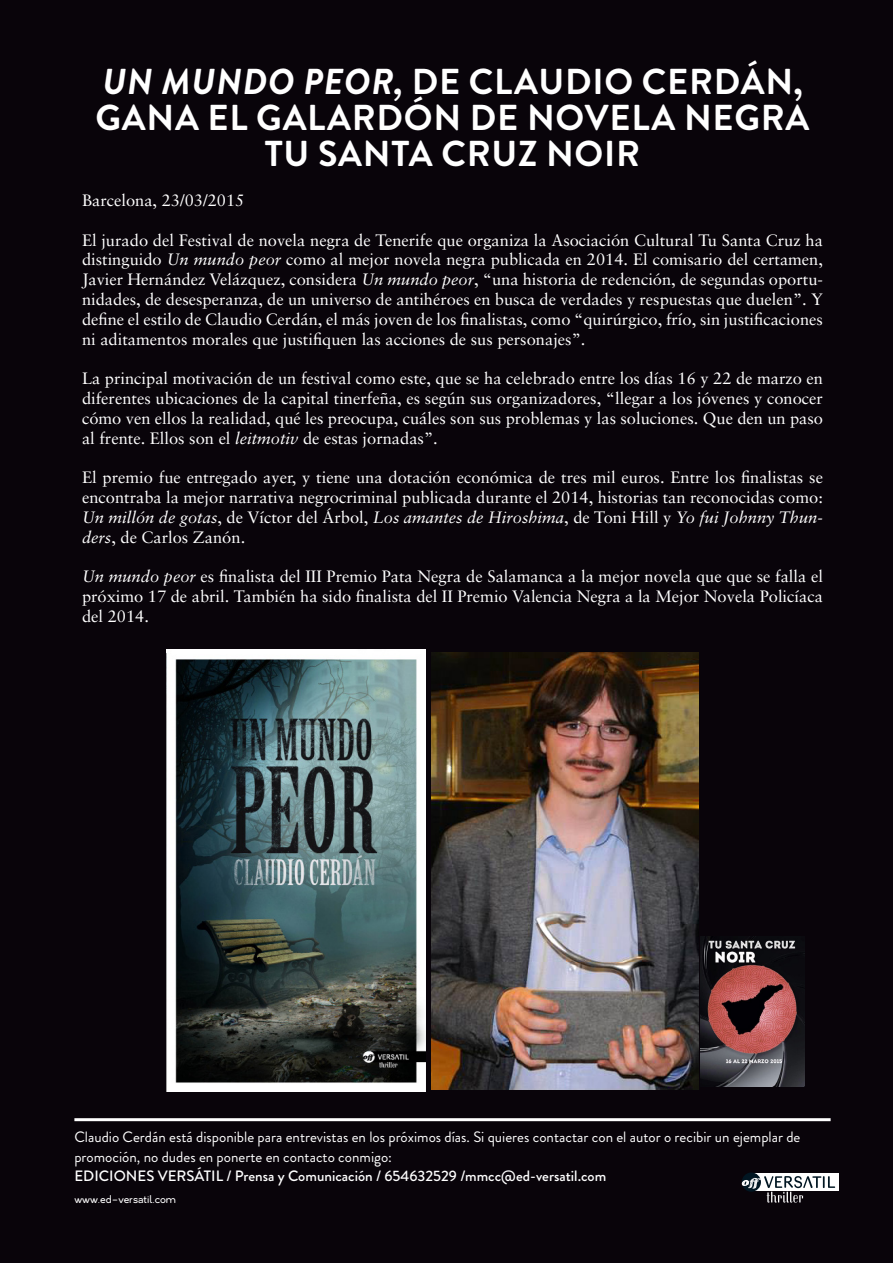
<style>
.page{position:relative;width:893px;height:1263px;background:#09040a}
.page>*{position:absolute;margin:0;border:0;box-sizing:border-box;transform-origin:0 0}
.t1{font:700 36px/36px "Brandon Grotesque";letter-spacing:.02em;color:#fff;text-align:center}
.t2{font:16.5px/19.8px "Sabon";color:#fff;text-align:justify}
.t3{font:15px/19.5px "Brandon Grotesque";color:#fff}
.t4{font:12px "Estilo Text";color:#fff}
.s1{font-style:italic}
.s2{font-weight:500}
</style>
<div class="page">
<div style="left:753px;top:1173px;width:86px;height:17px;background:#fff"></div>
<svg style="left:742px;top:1172px;width:19px;height:20px"></svg>
<svg style="left:742px;top:1176px;width:93px;height:26px"></svg>
<img style="left:166px;top:649px;width:260px;height:442px">
<hr style="left:74px;top:1118px;width:757px;height:3px;background:#fff">
<img style="left:701px;top:936px;width:103px;height:150px">
<img style="left:432px;top:653px;width:266px;height:437px">
<p class="t1" style="left:102px;top:64px;width:702px"><span class="s1">UN MUNDO PEOR,</span> DE CLAUDIO CERDÁN,</p>
<p class="t1" style="left:96px;top:100px;width:715px">GANA EL GALARDÓN DE NOVELA NEGRA<br>TU SANTA CRUZ NOIR</p>
<p class="t2" style="left:82px;top:190px;width:164px">Barcelona, 23/03/2015</p>
<p class="t2" style="left:82px;top:230px;width:742px">El jurado del Festival de novela negra de Tenerife que organiza la Asociación Cultural Tu Santa Cruz ha distinguido <span class="s1">Un mundo peor</span> como al mejor novela negra publicada en 2014. El comisario del certamen, Javier Hernández Velázquez, considera <span class="s1">Un mundo peor</span>, “una historia de redención, de segundas oportu&shy;nidades, de desesperanza, de un universo de antihéroes en busca de verdades y respuestas que duelen”. Y define el estilo de Claudio Cerdán, el más joven de los finalistas, como “quirúrgico, frío, sin justificaciones ni aditamentos morales que justifiquen las acciones de sus personajes”.</p>
<p class="t2" style="left:82px;top:368px;width:743px">La principal motivación de un festival como este, que se ha celebrado entre los días 16 y 22 de marzo en diferentes ubicaciones de la capital tinerfeña, es según sus organizadores, “llegar a los jóvenes y conocer cómo ven ellos la realidad, qué les preocupa, cuáles son sus problemas y las soluciones. Que den un paso al frente. Ellos son el <span class="s1">leitmotiv</span> de estas jornadas”.</p>
<p class="t2" style="left:82px;top:467px;width:742px">El premio fue entregado ayer, y tiene una dotación económica de tres mil euros. Entre los finalistas se encontraba la mejor narrativa negrocriminal publicada durante el 2014, historias tan reconocidas como:<br><span class="s1">Un millón de gotas</span>, de Víctor del Árbol, <span class="s1">Los amantes de Hiroshima</span>, de Toni Hill y <span class="s1">Yo fui Johnny Thun&shy;ders</span>, de Carlos Zanón.</p>
<p class="t2" style="left:82px;top:566px;width:742px"><span class="s1">Un mundo peor</span> es finalista del III Premio Pata Negra de Salamanca a la mejor novela que que se falla el próximo 17 de abril. También ha sido finalista del II Premio Valencia Negra a la Mejor Novela Policíaca del 2014.</p>
<p class="t3" style="left:74px;top:1127px;width:728px">Claudio Cerdán está disponible para entrevistas en los próximos días. Si quieres contactar con el autor o recibir un ejemplar de promoción, no dudes en ponerte en contacto conmigo:<br><span class="s2">EDICIONES VERSÁTIL / Prensa y Comunicación / 654632529 /mmcc@ed-versatil.com</span></p>
<p class="t4" style="left:74px;top:1192px;width:103px">www.ed-versatil.com</p>
</div>
